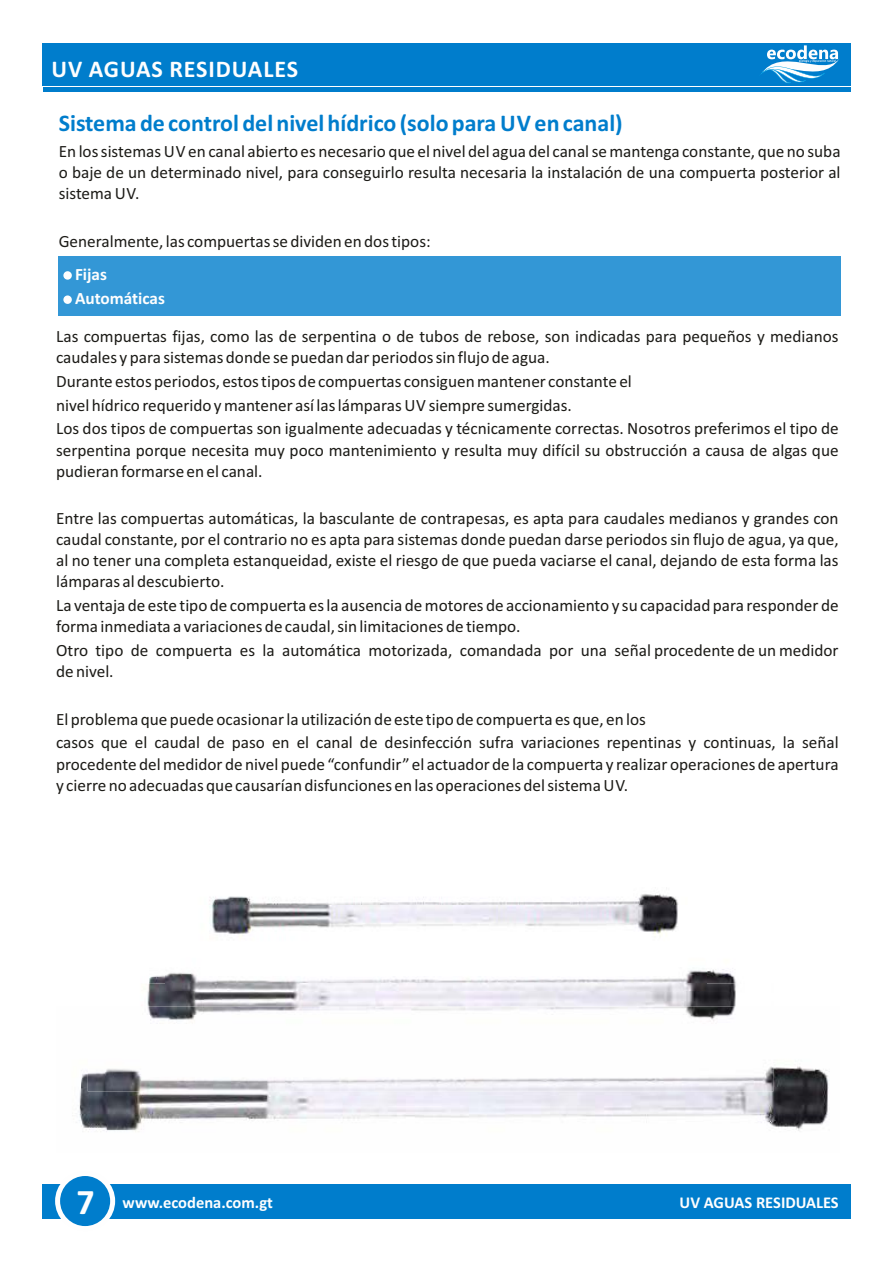
<style>
.page{position:relative;width:893px;height:1263px;background:#fff}
.page>*{position:absolute;margin:0;border:0;box-sizing:border-box;transform-origin:0 0}
.t1{font:700 36px "Calibri";color:#fefefe}
.t2{font:700 24px "Calibri";color:#007dcc}
.t3{font:700 24px "Calibri";letter-spacing:.04em;color:#fefefe}
.t4{font:17.25px/21px "Calibri";color:#1c1b17}
.t5{font:700 17.25px/23.9px "Calibri";color:#fefefe}
.t6{font:700 16.5px "Calibri";color:#fefefe}
</style>
<div class="page">
<img style="left:79px;top:1066px;width:750px;height:66px">
<div style="left:42px;top:1184px;width:809px;height:34px;background:#007dcc"></div>
<div style="left:55px;top:1171px;width:60px;height:60px;background:#fefefe;border-radius:50%"></div>
<div style="left:60px;top:1176px;width:50px;height:50px;background:#007dcc;border-radius:50%"></div>
<div style="left:43px;top:43px;width:808px;height:42px;background:#007dcc"></div>
<hr style="left:43px;top:88px;width:808px;height:4px;background:#007dcc">
<svg style="left:758px;top:45px;width:81px;height:43px"></svg>
<div style="left:58px;top:257px;width:782px;height:59px;background:#3397d6"></div>
<div style="left:63px;top:271px;width:9px;height:9px;background:#fefefe;border-radius:50%"></div>
<div style="left:63px;top:295px;width:9px;height:9px;background:#fefefe;border-radius:50%"></div>
<img style="left:88px;top:969px;width:685px;height:122px">
<img style="left:165px;top:894px;width:542px;height:96px">
<h2 class="t3" style="left:52px;top:59px;width:248px">UV AGUAS RESIDUALES</h2>
<h2 class="t2" style="left:59px;top:113px;width:565px">Sistema de control del nivel hídrico (solo para UV en canal)</h2>
<p class="t4" style="left:59px;top:142px;width:783px;text-align:justify">En los sistemas UV en canal abierto es necesario que el nivel del agua del canal se mantenga constante, que no suba o baje de un determinado nivel, para conseguirlo resulta necesaria la instalación de una compuerta posterior al sistema UV.</p>
<p class="t4" style="left:59px;top:232px;width:374px">Generalmente, las compuertas se dividen en dos tipos:</p>
<p class="t5" style="left:75px;top:263px;width:91px">Fijas<br>Automáticas</p>
<p class="t4" style="left:56px;top:327px;width:784px">Las compuertas fijas, como las de serpentina o de tubos de rebose, son indicadas para pequeños y medianos caudales y para sistemas donde se puedan dar periodos sin flujo de agua.</p>
<p class="t4" style="left:56px;top:371px;width:784px;line-height:23.9px">Durante estos periodos, estos tipos de compuertas consiguen mantener constante el<br>nivel hídrico requerido y mantener así las lámparas UV siempre sumergidas.<br>Los dos tipos de compuertas son igualmente adecuadas y técnicamente correctas. Nosotros preferimos el tipo de</p>
<p class="t4" style="left:56px;top:441px;width:784px">serpentina porque necesita muy poco mantenimiento y resulta muy difícil su obstrucción a causa de algas que pudieran formarse en el canal.</p>
<p class="t4" style="left:56px;top:509px;width:784px;text-align:justify">Entre las compuertas automáticas, la basculante de contrapesas, es apta para caudales medianos y grandes con caudal constante, por el contrario no es apta para sistemas donde puedan darse periodos sin flujo de agua, ya que, al no tener una completa estanqueidad, existe el riesgo de que pueda vaciarse el canal, dejando de esta forma las lámparas al descubierto.</p>
<p class="t4" style="left:56px;top:596px;width:784px">La ventaja de este tipo de compuerta es la ausencia de motores de accionamiento y su capacidad para responder de forma inmediata a variaciones de caudal, sin limitaciones de tiempo.</p>
<p class="t4" style="left:56px;top:641px;width:784px">Otro tipo de compuerta es la automática motorizada, comandada por una señal procedente de un medidor de nivel.</p>
<p class="t4" style="left:56px;top:708px;width:784px;line-height:23.9px">El problema que puede ocasionar la utilización de este tipo de compuerta es que, en los<br>casos que el caudal de paso en el canal de desinfección sufra variaciones repentinas y continuas, la señal</p>
<p class="t4" style="left:56px;top:755px;width:784px">procedente del medidor de nivel puede “confundir” el actuador de la compuerta y realizar operaciones de apertura y cierre no adecuadas que causarían disfunciones en las operaciones del sistema UV.</p>
<h1 class="t1" style="left:77px;top:1187px;width:20px">7</h1>
<p class="t6" style="left:123px;top:1196px;width:152px">www.ecodena.com.gt</p>
<p class="t6" style="left:680px;top:1195px;width:161px">UV AGUAS RESIDUALES</p>
</div>
